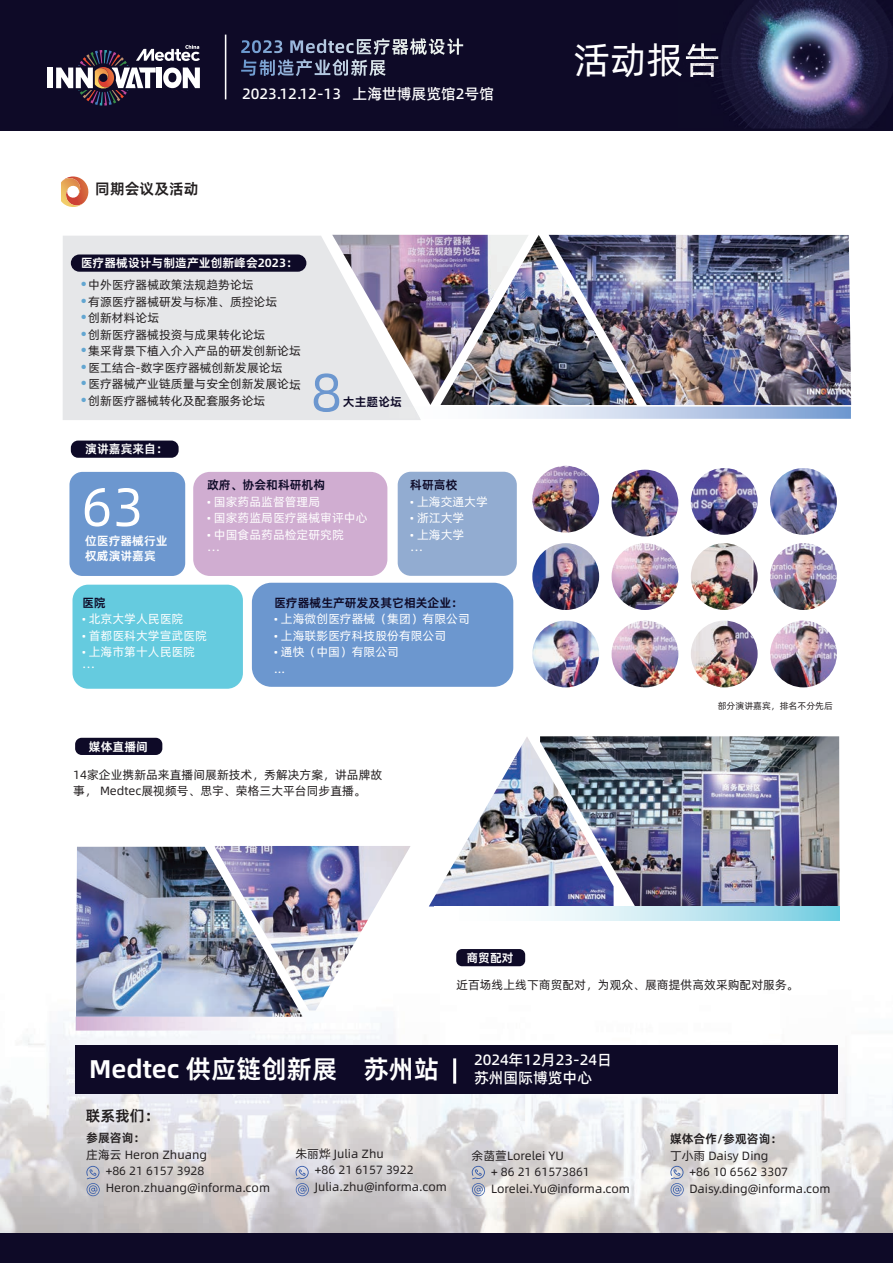
<style>
.page{position:relative;width:893px;height:1263px;background:#fff}
.page>*{position:absolute;margin:0;border:0;box-sizing:border-box;transform-origin:0 0}
.t1{font:54px "Alibaba Pu Hui Ti 2 55 Regular";color:#fff}
.t2{font:54px "Alibaba Pu Hui Ti 2 55 Regular";color:#6c97cf}
.t3{font:37.35px "Alibaba Pu Hui Ti 2 55 Regular";color:#fff}
.t4{font:25.65px "Alibaba Pu Hui Ti 2 85 Bold";color:#fff}
.t5{font:15px/18px "Alibaba Pu Hui Ti 2 65 Medium";color:#fff}
.t6{font:15px "Alibaba Pu Hui Ti 2 85 Bold";color:#231f20}
.t7{font:12px/16.5px "Alibaba Pu Hui Ti 2 55 Regular";color:#231f20}
.t8{font:12px/12px "Alibaba Pu Hui Ti 2 55 Regular";color:#fff}
.t9{font:12px/15px "Alibaba Pu Hui Ti 2 85 Bold";color:#fff}
.t10{font:12px "Alibaba Pu Hui Ti 2 85 Bold";color:#0e0a27}
.t11{font:12px "Alibaba Pu Hui Ti 2 85 Bold";color:#231f20}
.t12{font:9px "Alibaba Pu Hui Ti 2 55 Regular";color:#231f20}
</style>
<div class="page">
<div style="left:69px;top:472px;width:116px;height:104px;background:#6c97cf;border-radius:13px"></div>
<div style="left:252px;top:583px;width:261px;height:104px;background:#6c97cf;border-radius:19px"></div>
<div style="left:193px;top:472px;width:194px;height:104px;background:#d0add1;border-radius:17px"></div>
<div style="left:63px;top:236px;width:358px;height:184px;background:#e6e7e9"></div>
<div style="left:71px;top:441px;width:108px;height:17px;background:#0e0a27;border-radius:7px"></div>
<div style="left:75px;top:738px;width:87px;height:17px;background:#0e0a27;border-radius:7px"></div>
<div style="left:71px;top:254px;width:235px;height:18px;background:#0e0a27;border-radius:9px"></div>
<img style="left:789px;top:777px;width:104px;height:457px">
<img style="left:578px;top:906px;width:52px;height:328px">
<img style="left:0;top:1016px;width:104px;height:218px">
<img style="left:210px;top:906px;width:315px;height:328px">
<img style="left:525px;top:906px;width:53px;height:328px">
<img style="left:630px;top:906px;width:159px;height:328px">
<img style="left:104px;top:1030px;width:106px;height:204px">
<img style="left:612px;top:621px;width:66px;height:66px;border-radius:33px">
<img style="left:532px;top:466px;width:67px;height:67px;border-radius:33px">
<img style="left:770px;top:468px;width:67px;height:67px;border-radius:33px">
<img style="left:532px;top:543px;width:67px;height:67px;border-radius:33px">
<img style="left:612px;top:470px;width:66px;height:66px;border-radius:33px">
<img style="left:532px;top:621px;width:67px;height:66px;border-radius:33px">
<img style="left:612px;top:543px;width:66px;height:67px;border-radius:33px">
<img style="left:770px;top:543px;width:67px;height:67px;border-radius:33px">
<img style="left:770px;top:621px;width:67px;height:66px;border-radius:33px">
<img style="left:691px;top:543px;width:67px;height:67px;border-radius:33px">
<img style="left:691px;top:621px;width:67px;height:66px;border-radius:33px">
<img style="left:691px;top:468px;width:67px;height:67px;border-radius:33px">
<svg style="left:61px;top:176px;width:28px;height:31px"></svg>
<div style="left:398px;top:472px;width:119px;height:104px;background:#92acd1;border-radius:13px"></div>
<div style="left:73px;top:585px;width:170px;height:104px;background:#65cbdf;border-radius:16px"></div>
<div style="left:0;top:1234px;width:893px;height:29px;background:#0e0a27"></div>
<div style="left:76px;top:1045px;width:762px;height:49px;background:#0e0a27"></div>
<img style="left:529px;top:235px;width:20px;height:170px">
<img style="left:332px;top:235px;width:197px;height:170px">
<img style="left:76px;top:847px;width:227px;height:170px">
<img style="left:214px;top:846px;width:197px;height:164px">
<img style="left:549px;top:235px;width:302px;height:170px">
<img style="left:429px;top:737px;width:111px;height:169px">
<img style="left:540px;top:736px;width:299px;height:170px">
<img style="left:389px;top:407px;width:31px;height:12px">
<img style="left:434px;top:907px;width:405px;height:14px">
<img style="left:76px;top:1017px;width:237px;height:13px">
<svg style="left:86px;top:1166px;width:14px;height:30px"></svg>
<svg style="left:296px;top:1166px;width:13px;height:30px"></svg>
<svg style="left:472px;top:1166px;width:13px;height:30px"></svg>
<svg style="left:670px;top:1166px;width:14px;height:30px"></svg>
<div style="left:456px;top:949px;width:69px;height:17px;background:#0e0a27;border-radius:6px"></div>
<div style="left:0;top:0;width:893px;height:131px;background:#0e0a27"></div>
<svg style="left:357px;top:38px;width:106px;height:17px"></svg>
<div style="left:48px;top:68px;width:5px;height:20px;background:#fff"></div>
<svg style="left:50px;top:45px;width:150px;height:61px"></svg>
<hr style="left:225px;top:35px;width:1px;height:64px;background:#fff">
<img style="left:715px;top:0;width:178px;height:129px">
<img style="left:678px;top:43px;width:40px;height:34px">
<hr style="left:453px;top:1058px;width:3px;height:26px;background:#fff">
<p class="t6" style="left:95px;top:177px;width:105px">同期会议及活动</p>
<p class="t5" style="left:242px;top:84px;width:254px">2023.12.12-13 上海世博展览馆2号馆</p>
<p class="t9" style="left:81px;top:255px;width:219px">医疗器械设计与制造产业创新峰会2023：</p>
<p class="t7" style="left:81px;top:276px;width:174px"><sup>●</sup> 中外医疗器械政策法规趋势论坛</p>
<p class="t7" style="left:81px;top:293px;width:198px"><sup>●</sup> 有源医疗器械研发与标准、质控论坛</p>
<p class="t7" style="left:81px;top:309px;width:80px"><sup>●</sup> 创新材料论坛</p>
<p class="t7" style="left:81px;top:326px;width:186px"><sup>●</sup> 创新医疗器械投资与成果转化论坛</p>
<p class="t7" style="left:81px;top:342px;width:222px"><sup>●</sup> 集采背景下植入介入产品的研发创新论坛</p>
<p class="t7" style="left:81px;top:359px;width:203px"><sup>●</sup> 医工结合-数字医疗器械创新发展论坛</p>
<p class="t7" style="left:81px;top:375px;width:222px"><sup>●</sup> 医疗器械产业链质量与安全创新发展论坛</p>
<p class="t7" style="left:81px;top:392px;width:186px"><sup>●</sup> 创新医疗器械转化及配套服务论坛</p>
<h1 class="t2" style="left:311px;top:352px;width:33px">8</h1>
<p class="t10" style="left:343px;top:392px;width:61px">大主题论坛</p>
<p class="t9" style="left:85px;top:440px;width:84px">演讲嘉宾来自：</p>
<h1 class="t1" style="left:82px;top:466px;width:64px">63</h1>
<p class="t9" style="left:85px;top:532px;width:84px">位医疗器械行业权威演讲嘉宾</p>
<p class="t10" style="left:207px;top:476px;width:120px">政府、协会和科研机构</p>
<p class="t8" style="left:207px;top:495px;width:115px">• 国家药品监督管理局</p>
<p class="t8" style="left:207px;top:511px;width:162px">• 国家药监局医疗器械审评中心</p>
<p class="t8" style="left:207px;top:528px;width:138px">• 中国食品药品检定研究院…</p>
<p class="t10" style="left:410px;top:476px;width:49px">科研高校</p>
<p class="t8" style="left:410px;top:495px;width:79px">• 上海交通大学</p>
<p class="t8" style="left:410px;top:511px;width:56px">• 浙江大学</p>
<p class="t8" style="left:410px;top:528px;width:56px">• 上海大学…</p>
<p class="t10" style="left:82px;top:593px;width:25px">医院</p>
<p class="t8" style="left:82px;top:612px;width:103px">• 北京大学人民医院</p>
<p class="t8" style="left:82px;top:629px;width:126px">• 首都医科大学宣武医院</p>
<p class="t8" style="left:82px;top:645px;width:115px">• 上海市第十人民医院…</p>
<p class="t9" style="left:89px;top:738px;width:61px">媒体直播间</p>
<p class="t10" style="left:274px;top:593px;width:190px">医疗器械生产研发及其它相关企业：</p>
<p class="t8" style="left:274px;top:612px;width:197px">• 上海微创医疗器械（集团）有限公司</p>
<p class="t8" style="left:274px;top:629px;width:174px">• 上海联影医疗科技股份有限公司</p>
<p class="t8" style="left:274px;top:643px;width:126px;line-height:16.5px">• 通快（中国）有限公司...</p>
<p class="t7" style="left:73px;top:765px;width:310px">14家企业携新品来直播间展新技术，秀解决方案，讲品牌故事， Medtec展视频号、思宇、荣格三大平台同步直播。</p>
<h2 class="t3" style="left:574px;top:32px;width:148px">活动报告</h2>
<p class="t12" style="left:718px;top:699px;width:117px">部分演讲嘉宾，排名不分先后</p>
<p class="t9" style="left:466px;top:949px;width:49px">商贸配对</p>
<p class="t7" style="left:456px;top:976px;width:344px">近百场线上线下商贸配对，为观众、展商提供高效采购配对服务。</p>
<h3 class="t4" style="left:89px;top:1049px;width:352px">Medtec 供应链创新展 苏州站</h3>
<p class="t5" style="left:474px;top:1050px;width:140px">2024年12月23-24日苏州国际博览中心</p>
<p class="t6" style="left:86px;top:1104px;width:75px">联系我们：</p>
<p class="t11" style="left:86px;top:1128px;width:61px">参展咨询：</p>
<p class="t7" style="left:106px;top:1145px;width:166px;text-indent:-20px">庄海云 Heron Zhuang<br>+86 21 6157 3928<br>Heron.zhuang@informa.com</p>
<p class="t7" style="left:315px;top:1145px;width:133px;text-indent:-20px">朱丽烨 Julia Zhu<br>+86 21 6157 3922<br>Julia.zhu@informa.com</p>
<p class="t7" style="left:491px;top:1147px;width:140px;text-indent:-20px">余菡萱Lorelei YU<br>+ 86 21 61573861<br>Lorelei.Yu@informa.com</p>
<p class="t11" style="left:670px;top:1129px;width:114px">媒体合作/参观咨询：</p>
<p class="t7" style="left:689px;top:1146px;width:143px;text-indent:-20px">丁小雨 Daisy Ding<br>+86 10 6562 3307<br>Daisy.ding@informa.com</p>
</div>
